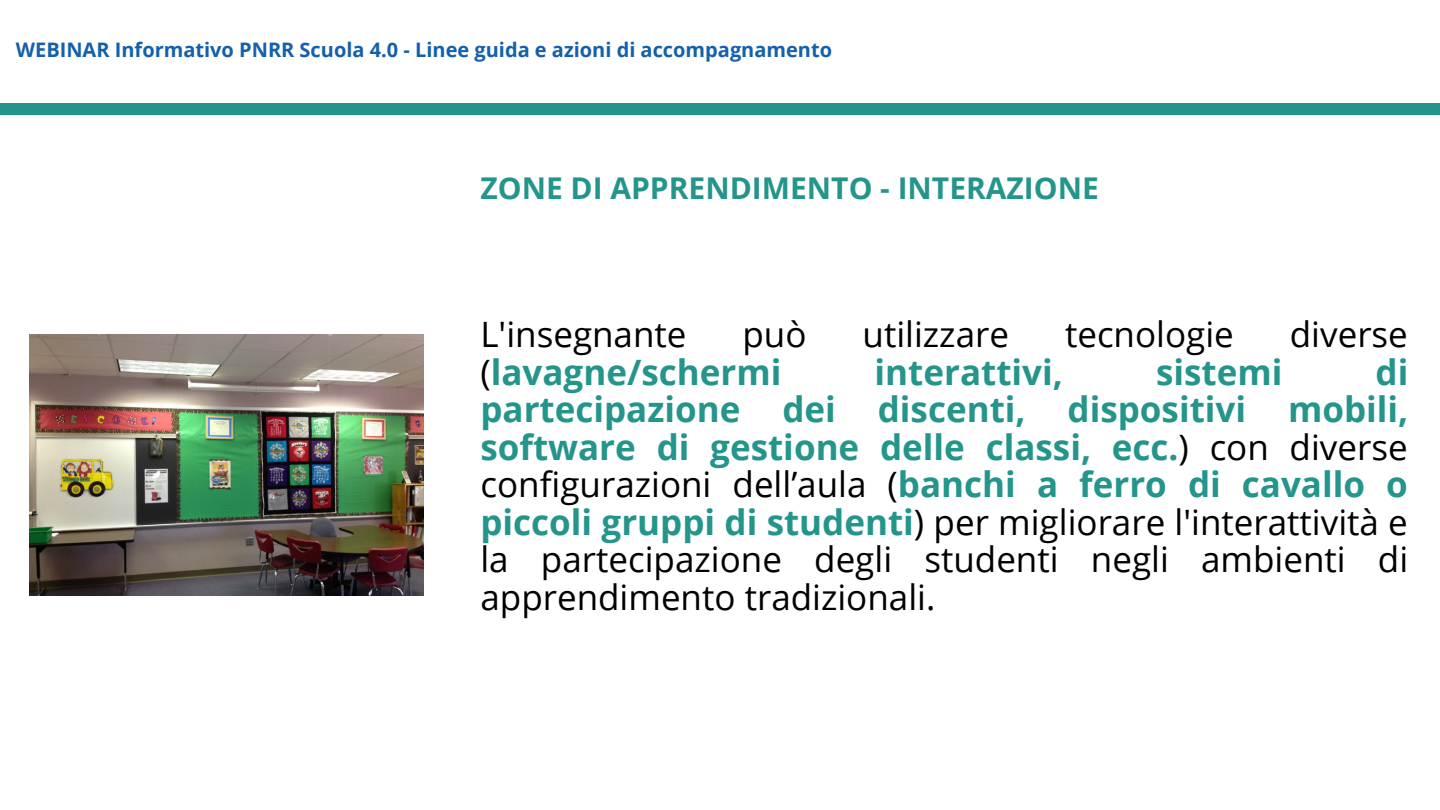
<style>
.page{position:relative;width:1440px;height:810px;background:#fff}
.page>*{position:absolute;margin:0;border:0;box-sizing:border-box;transform-origin:0 0}
.t1{font:35px/37.5px "Open Sans";color:#000;text-align:justify}
.t2{font:700 35px "Open Sans";color:#24958b}
.t3{font:700 30px "Open Sans";color:#24958b}
.t4{font:700 20px "Open Sans";color:#1460ab}
.s1{font-weight:400;color:#000}
.s2{font-weight:700;color:#24958b}
</style>
<div class="page">
<div style="left:0;top:103px;width:1439px;height:12px;background:#24958b"></div>
<img style="left:29px;top:334px;width:395px;height:262px">
<p class="t4" style="left:16px;top:36px;width:818px">WEBINAR Informativo PNRR Scuola 4.0 - Linee guida e azioni di accompagnamento</p>
<p class="t3" style="left:480px;top:167px;width:620px">ZONE DI APPRENDIMENTO - INTERAZIONE</p>
<p class="t1" style="left:480px;top:315px;width:208px">L'insegnante</p>
<p class="t1" style="left:743px;top:315px;width:66px">può</p>
<p class="t1" style="left:863px;top:315px;width:148px">utilizzare</p>
<p class="t1" style="left:1065px;top:315px;width:170px">tecnologie</p>
<p class="t1" style="left:1290px;top:315px;width:120px">diverse</p>
<p class="t2" style="left:480px;top:347px;width:303px"><span class="s1">(</span>lavagne/schermi</p>
<p class="t2" style="left:875px;top:347px;width:190px">interattivi,</p>
<p class="t2" style="left:1156px;top:347px;width:128px">sistemi</p>
<p class="t1" style="left:480px;top:352px;width:929px;text-indent:895px"><span class="s2">di partecipazione dei discenti, dispositivi mobili, software di gestione delle classi, ecc.</span>) con diverse configurazioni dell’aula (<span class="s2">banchi a ferro di cavallo o piccoli gruppi di studenti</span>) per migliorare l'interattività e la partecipazione degli studenti negli ambienti di apprendimento tradizionali.</p>
</div>
